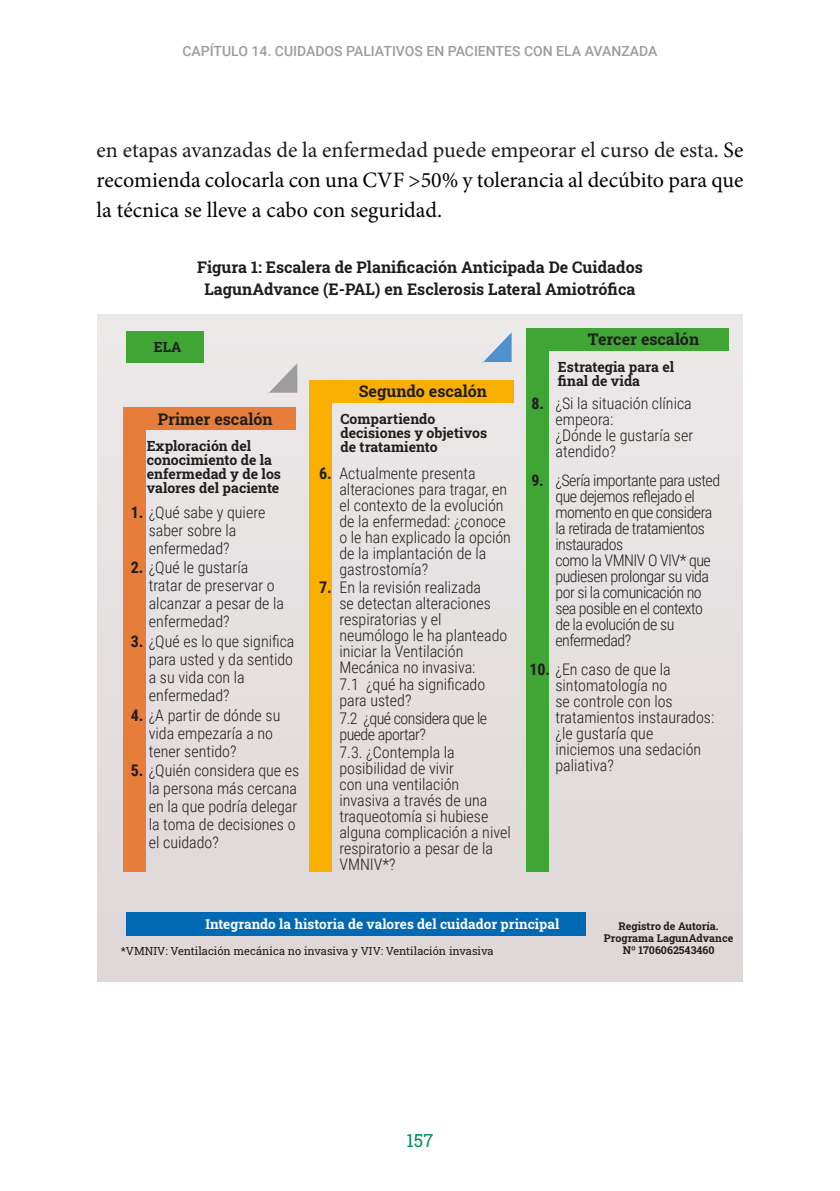
<style>
.page{position:relative;width:840px;height:1191px;background:#fff}
.page>*{position:absolute;margin:0;border:0;box-sizing:border-box;transform-origin:0 0}
.t1{font:22px/30px "Minion Pro";color:#020203;text-align:justify}
.t2{font:18px "Roboto Slab";color:#039058}
.t3{font:300 16px/16px "Roboto Condensed";color:#1d1d1b}
.t4{font:300 16px/16px "Roboto Condensed";letter-spacing:-.035em;color:#1d1d1b}
.t5{font:700 16px/22px "Roboto Slab";color:#1d1d1b;text-align:center}
.t6{font:700 14px/14px "Roboto Slab";color:#1d1d1b}
.t7{font:500 14px "Roboto";color:#9d9d9d}
.t8{font:700 13.6px "Roboto Slab";color:#fff}
.t9{font:11.2px "Roboto Slab";color:#1d1d1b}
.t10{font:700 10.6px/12px "Roboto Slab";color:#1d1d1b;text-align:center}
.s1{color:#1d1d1b}
.s2{font-weight:700}
</style>
<div class="page">
<div style="left:97px;top:314px;width:645px;height:667px;background:#e5e0df"></div>
<div style="left:126px;top:331px;width:78px;height:32px;background:#3fa535"></div>
<div style="left:126px;top:912px;width:459px;height:23px;background:#0069b4"></div>
<div style="left:526px;top:329px;width:202px;height:22px;background:#3fa535"></div>
<div style="left:525px;top:329px;width:23px;height:543px;background:#3fa535"></div>
<div style="left:310px;top:380px;width:203px;height:23px;background:#f9af00"></div>
<div style="left:309px;top:380px;width:23px;height:492px;background:#f9af00"></div>
<div style="left:125px;top:407px;width:171px;height:23px;background:#e67d3a"></div>
<div style="left:123px;top:407px;width:22px;height:465px;background:#e67d3a"></div>
<svg style="left:268px;top:364px;width:29px;height:30px"></svg>
<svg style="left:482px;top:333px;width:29px;height:30px"></svg>
<p class="t7" style="left:182px;top:42px;width:476px">CAPÍTULO 14. CUIDADOS PALIATIVOS EN PACIENTES CON ELA AVANZADA</p>
<h1 class="t1" style="left:96px;top:135px;width:648px"><span class="s1">en etapas avanzadas de la enfermedad puede empeorar el curso de esta.</span> Se recomienda colocarla con una CVF &gt;50% y tolerancia al decúbito para que la técnica se lleve a cabo con seguridad.</h1>
<p class="t5" style="left:197px;top:256px;width:447px">Figura 1: Escalera de Planificación Anticipada De Cuidados<br>LagunAdvance (E-PAL) en Esclerosis Lateral Amiotrófica</p>
<p class="t6" style="left:154px;top:339px;width:29px">ELA</p>
<p class="t5" style="left:157px;top:408px;width:116px">Primer escalón</p>
<p class="t6" style="left:147px;top:439px;width:136px">Exploración del conocimiento de la enfermedad y de los valores del paciente</p>
<p class="t3" style="left:149px;top:502px;width:118px;line-height:18px;text-indent:-18px"><span class="s2">1.</span> ¿Qué sabe y quiere saber sobre la enfermedad?</p>
<p class="t3" style="left:149px;top:558px;width:137px;line-height:18px;text-indent:-18px"><span class="s2">2.</span> ¿Qué le gustaría tratar de preservar o alcanzar a pesar de la enfermedad?</p>
<p class="t3" style="left:149px;top:632px;width:147px;line-height:18px;text-indent:-18px"><span class="s2">3.</span> ¿Qué es lo que significa para usted y da sentido a su vida con la enfermedad?</p>
<p class="t3" style="left:149px;top:705px;width:133px;line-height:18px;text-indent:-18px"><span class="s2">4.</span> ¿A partir de dónde su vida empezaría a no tener sentido?</p>
<p class="t3" style="left:149px;top:761px;width:152px;line-height:18px;text-indent:-18px"><span class="s2">5.</span> ¿Quién considera que es la persona más cercana en la que podría delegar la toma de decisiones o el cuidado?</p>
<p class="t5" style="left:358px;top:380px;width:130px">Segundo escalón</p>
<p class="t6" style="left:340px;top:411px;width:148px">Compartiendo decisiones y objetivos de tratamiento</p>
<p class="t3" style="left:339px;top:465px;width:173px;text-indent:-20px"><span class="s2">6.</span> Actualmente presenta alteraciones para tragar, en el contexto de la evolución de la enfermedad: ¿conoce o le han explicado la opción de la implantación de la gastrostomía?</p>
<p class="t3" style="left:339px;top:578px;width:169px;text-indent:-20px"><span class="s2">7.</span> En la revisión realizada<br>se detectan alteraciones respiratorias y el neumólogo le ha planteado iniciar la Ventilación<br>Mecánica no invasiva:</p>
<p class="t3" style="left:339px;top:676px;width:147px">7.1 ¿qué ha significado para usted?</p>
<p class="t4" style="left:339px;top:709px;width:149px">7.2 ¿qué considera que le puede aportar?</p>
<p class="t3" style="left:339px;top:743px;width:173px">7.3. ¿Contempla la posibilidad de vivir<br>con una ventilación invasiva a través de una traqueotomía si hubiese alguna complicación a nivel respiratorio a pesar de la<br>VMNIV*?</p>
<p class="t5" style="left:587px;top:328px;width:113px">Tercer escalón</p>
<p class="t6" style="left:557px;top:359px;width:118px">Estrategia para el final de vida</p>
<p class="t3" style="left:555px;top:395px;width:139px;text-indent:-24px"><span class="s2">8.</span> ¿Si la situación clínica empeora:<br>¿Dónde le gustaría ser atendido?</p>
<p class="t4" style="left:555px;top:472px;width:166px;text-indent:-24px"><span class="s2">9.</span> ¿Sería importante para usted que dejemos reflejado el momento en que considera la retirada de tratamientos instaurados<br>como la VMNIV O VIV* que pudiesen prolongar su vida por si la comunicación no sea posible en el contexto de la evolución de su enfermedad?</p>
<p class="t3" style="left:555px;top:661px;width:160px;text-indent:-26px"><span class="s2">10.</span> ¿En caso de que la sintomatología no<br>se controle con los tratamientos instaurados: ¿le gustaría que iniciemos una sedación paliativa?</p>
<p class="t8" style="left:205px;top:914px;width:355px">Integrando la historia de valores del cuidador principal</p>
<p class="t10" style="left:603px;top:919px;width:131px">Registro de Autoría.<br>Programa LagunAdvance<br>Nº 1706062543460</p>
<p class="t9" style="left:121px;top:943px;width:374px">*VMNIV: Ventilación mecánica no invasiva y VIV: Ventilación invasiva</p>
<p class="t2" style="left:406px;top:1128px;width:28px">157</p>
</div>
